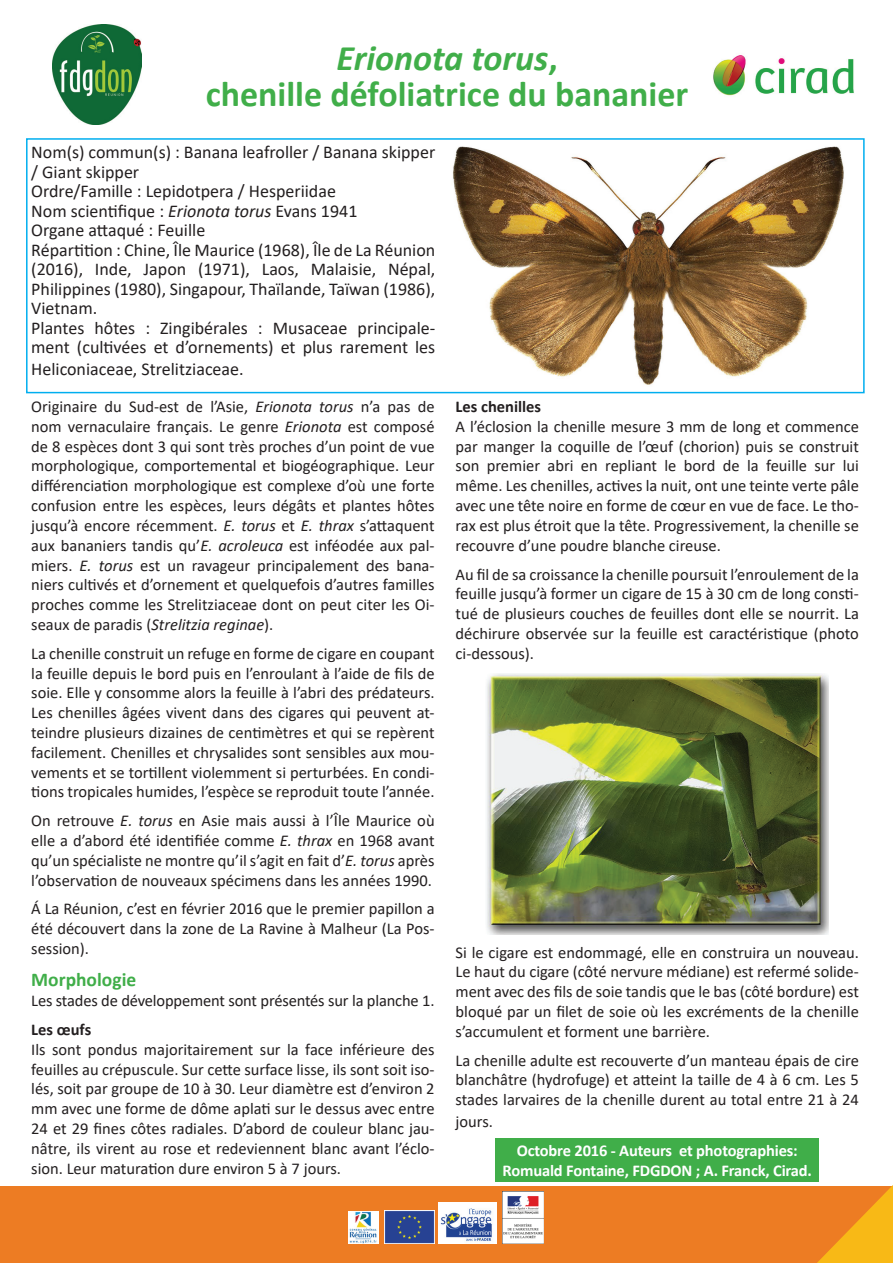
<style>
.page{position:relative;width:893px;height:1263px;background:#fff}
.page>*{position:absolute;margin:0;border:0;box-sizing:border-box;transform-origin:0 0}
.t1{font:700 36px/36px "Calibri";color:#40ae49;text-align:center}
.t2{font:700 19.5px "Calibri";color:#40ae49}
.t3{font:18px/19.5px "Calibri";color:#231f20}
.t4{font:16.5px/19.8px "Calibri";color:#231f20;text-align:justify}
.t5{font:700 16.5px/19.8px "Calibri";letter-spacing:-.01em;color:#fff;text-align:center}
.t6{font:700 16.5px "Calibri";color:#231f20}
.s1{font-style:italic}
</style>
<div class="page">
<div style="left:0;top:1186px;width:893px;height:77px;background:#ed7c23"></div>
<svg style="left:817px;top:1185px;width:76px;height:78px"></svg>
<img style="left:713px;top:55px;width:141px;height:41px">
<img style="left:348px;top:1211px;width:30px;height:32px">
<img style="left:385px;top:1210px;width:49px;height:33px">
<img style="left:439px;top:1203px;width:58px;height:40px">
<img style="left:503px;top:1191px;width:41px;height:52px">
<img style="left:453px;top:146px;width:391px;height:239px">
<div style="left:26px;top:138px;width:839px;height:255px;border:2px solid #00aeef"></div>
<img style="left:487px;top:673px;width:342px;height:262px">
<div style="left:496px;top:1138px;width:323px;height:43px;background:#40ae49"></div>
<img style="left:52px;top:24px;width:90px;height:100px">
<h1 class="t1" style="left:206px;top:42px;width:484px"><span class="s1">Erionota torus</span>,<br>chenille défoliatrice du bananier</h1>
<p class="t3" style="left:31px;top:143px;width:406px">Nom(s) commun(s) : Banana leafroller / Banana skipper / Giant skipper<br>Ordre/Famille : Lepidotpera / Hesperiidae<br>Nom scientifique : <span class="s1">Erionota torus</span> Evans 1941<br>Organe attaqué : Feuille<br>Répartition : Chine, Île Maurice (1968), Île de La Réunion (2016), Inde, Japon (1971), Laos, Malaisie, Népal, Philippines (1980), Singapour, Thaïlande, Taïwan (1986), Vietnam.<br>Plantes hôtes : Zingibérales : Musaceae principale&shy;ment (cultivées et d’ornements) et plus rarement les</p>
<p class="t3" style="left:31px;top:360px;width:214px">Heliconiaceae, Strelitziaceae.</p>
<p class="t4" style="left:31px;top:397px;width:405px">Originaire du Sud-est de l’Asie, <span class="s1">Erionota torus</span> n’a pas de nom vernaculaire français. Le genre <span class="s1">Erionota</span> est composé de 8 espèces dont 3 qui sont très proches d’un point de vue morphologique, comportemental et biogéographique. Leur différenciation morphologique est complexe d’où une forte confusion entre les espèces, leurs dégâts et plantes hôtes jusqu’à encore récemment. <span class="s1">E. torus</span> et <span class="s1">E. thrax</span> s’attaquent aux bananiers tandis qu’<span class="s1">E. acroleuca</span> est inféodée aux pal&shy;miers. <span class="s1">E. torus</span> est un ravageur principalement des bana&shy;niers cultivés et d’ornement et quelquefois d’autres familles proches comme les Strelitziaceae dont on peut citer les Oi&shy;seaux de paradis (<span class="s1">Strelitzia reginae</span>).</p>
<p class="t4" style="left:31px;top:644px;width:405px">La chenille construit un refuge en forme de cigare en coupant la feuille depuis le bord puis en l’enroulant à l’aide de fils de soie. Elle y consomme alors la feuille à l’abri des prédateurs.<br>Les chenilles âgées vivent dans des cigares qui peuvent at&shy;teindre plusieurs dizaines de centimètres et qui se repèrent facilement. Chenilles et chrysalides sont sensibles aux mou&shy;vements et se tortillent violemment si perturbées. En condi&shy;tions tropicales humides, l’espèce se reproduit toute l’année.</p>
<p class="t4" style="left:31px;top:811px;width:405px">On retrouve <span class="s1">E. torus</span> en Asie mais aussi à l’Île Maurice où elle a d’abord été identifiée comme <span class="s1">E. thrax</span> en 1968 avant qu’un spécialiste ne montre qu’il s’agit en fait d’<span class="s1">E. torus</span> après l’observation de nouveaux spécimens dans les années 1990.</p>
<p class="t4" style="left:31px;top:900px;width:405px">Á La Réunion, c’est en février 2016 que le premier papillon a été découvert dans la zone de La Ravine à Malheur (La Pos&shy;session).</p>
<p class="t2" style="left:31px;top:966px;width:107px">Morphologie</p>
<p class="t4" style="left:31px;top:991px;width:405px">Les stades de développement sont présentés sur la planche 1.</p>
<p class="t6" style="left:31px;top:1018px;width:61px">Les œufs</p>
<p class="t4" style="left:31px;top:1040px;width:405px">Ils sont pondus majoritairement sur la face inférieure des feuilles au crépuscule. Sur cette surface lisse, ils sont soit iso&shy;lés, soit par groupe de 10 à 30. Leur diamètre est d’environ 2 mm avec une forme de dôme aplati sur le dessus avec entre 24 et 29 fines côtes radiales. D’abord de couleur blanc jau&shy;nâtre, ils virent au rose et redeviennent blanc avant l’éclo&shy;sion. Leur maturation dure environ 5 à 7 jours.</p>
<p class="t6" style="left:456px;top:395px;width:87px">Les chenilles</p>
<p class="t4" style="left:456px;top:417px;width:405px">A l’éclosion la chenille mesure 3 mm de long et commence par manger la coquille de l’œuf (chorion) puis se construit son premier abri en repliant le bord de la feuille sur lui même. Les chenilles, actives la nuit, ont une teinte verte pâle avec une tête noire en forme de cœur en vue de face. Le tho&shy;rax est plus étroit que la tête. Progressivement, la chenille se recouvre d’une poudre blanche cireuse.</p>
<p class="t4" style="left:456px;top:565px;width:405px">Au fil de sa croissance la chenille poursuit l’enroulement de la feuille jusqu’à former un cigare de 15 à 30 cm de long consti&shy;tué de plusieurs couches de feuilles dont elle se nourrit. La déchirure observée sur la feuille est caractéristique (photo ci-dessous).</p>
<p class="t4" style="left:456px;top:943px;width:405px">Si le cigare est endommagé, elle en construira un nouveau.<br>Le haut du cigare (côté nervure médiane) est refermé solide&shy;ment avec des fils de soie tandis que le bas (côté bordure) est bloqué par un filet de soie où les excréments de la chenille s’accumulent et forment une barrière.</p>
<p class="t4" style="left:456px;top:1051px;width:405px">La chenille adulte est recouverte d’un manteau épais de cire blanchâtre (hydrofuge) et atteint la taille de 4 à 6 cm. Les 5 stades larvaires de la chenille durent au total entre 21 à 24</p>
<p class="t4" style="left:456px;top:1112px;width:39px">jours.</p>
<p class="t5" style="left:502px;top:1141px;width:311px">Octobre 2016 - Auteurs et photographies:<br>Romuald Fontaine, FDGDON ; A. Franck, Cirad.</p>
</div>
